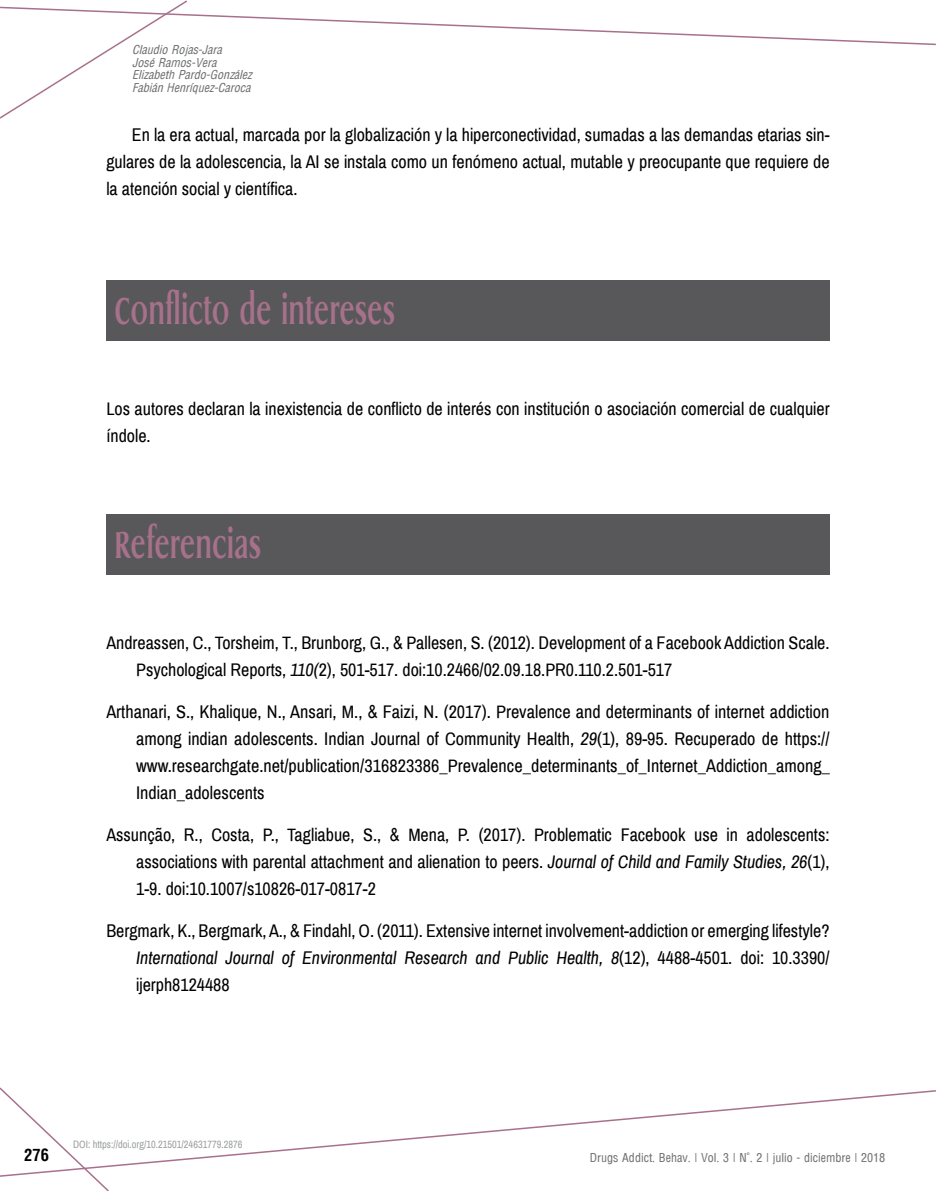
<style>
.page{position:relative;width:936px;height:1191px;background:#fff}
.page>*{position:absolute;margin:0;border:0;box-sizing:border-box;transform-origin:0 0}
.t1{font:700 37.5px "Griffon Condensed";letter-spacing:.02em;color:#a7718c}
.t2{font:18px/27px "Archivo Narrow";color:#000;text-align:justify}
.t3{font:700 condensed 16.5px "Arena";color:#000}
.t4{font:italic condensed 12px/12.8px "Arena";color:#707172}
.t5{font:12px "Arena Condensed";color:#707172}
.t6{font:10.5px "Archivo Narrow";color:#9c9e9f}
.s1{font-family:"Arial Narrow"}
.s2{font-style:italic}
</style>
<div class="page">
<svg style="left:0;top:0;width:935px;height:119px"></svg>
<svg style="left:110px;top:1090px;width:825px;height:77px"></svg>
<svg style="left:0;top:1087px;width:110px;height:104px"></svg>
<div style="left:106px;top:280px;width:723px;height:61px;background:#58585a"></div>
<div style="left:106px;top:514px;width:723px;height:61px;background:#58585a"></div>
<p class="t4" style="left:132px;top:43px;width:121px">Claudio Rojas-Jara<br>José Ramos-Vera<br>Elizabeth Pardo-González<br>Fabián Henríquez-Caroca</p>
<p class="t2" style="left:106px;top:121px;width:724px;text-indent:26px">En la era actual, marcada por la globalización y la hiperconectividad, sumadas a las demandas etarias sin&shy;gulares de la adolescencia, la AI se instala como un fenómeno actual, mutable y preocupante que requiere de la atención social y científica.</p>
<h1 class="t1" style="left:115px;top:285px;width:281px">Conflicto de intereses</h1>
<p class="t2" style="left:106px;top:395px;width:724px">Los autores declaran la inexistencia de conflicto de interés con institución o asociación comercial de cualquier índole.</p>
<h1 class="t1" style="left:115px;top:519px;width:148px">Referencias</h1>
<p class="t2" style="left:136px;top:629px;width:695px;text-indent:-30px">Andreassen, C., Torsheim, T., Brunborg, G., <span class="s1">&amp;</span> Pallesen, S. (2012). Development of a Facebook Addiction Scale.<br>Psychological Reports, <span class="s2">110(</span>2), 501-517. doi:10.2466/02.09.18.PR0.110.2.501-517</p>
<p class="t2" style="left:136px;top:698px;width:695px;text-indent:-30px">Arthanari, S., Khalique, N., Ansari, M., <span class="s1">&amp;</span> Faizi, N. (2017). Prevalence and determinants of internet addiction among indian adolescents. Indian Journal of Community Health, <span class="s2">29</span>(1), 89-95. Recuperado de https:// www.researchgate.net/publication/316823386_Prevalence_determinants_of_Internet_Addiction_among_ Indian_adolescents</p>
<p class="t2" style="left:136px;top:821px;width:695px;text-indent:-30px">Assunção, R., Costa, P., Tagliabue, S., <span class="s1">&amp;</span> Mena, P. (2017). Problematic Facebook use in adolescents: associations with parental attachment and alienation to peers. <span class="s2">Journal of Child and Family Studies, 26</span>(1), 1-9. doi:10.1007/s10826-017-0817-2</p>
<p class="t2" style="left:136px;top:917px;width:695px;text-indent:-30px">Bergmark, K., Bergmark, A., <span class="s1">&amp;</span> Findahl, O. (2011). Extensive internet involvement-addiction or emerging lifestyle?<br><span class="s2">International Journal of Environmental Research and Public Health, 8</span>(12), 4488-4501. doi: 10.3390/ ijerph8124488</p>
<p class="t6" style="left:73px;top:1138px;width:171px">DOI: https://doi.org/10.21501/24631779.2876</p>
<p class="t3" style="left:24px;top:1145px;width:26px">276</p>
<p class="t5" style="left:590px;top:1150px;width:297px">Drugs Addict. Behav. | Vol. 3 | N°. 2 | julio - diciembre | 2018</p>
</div>
